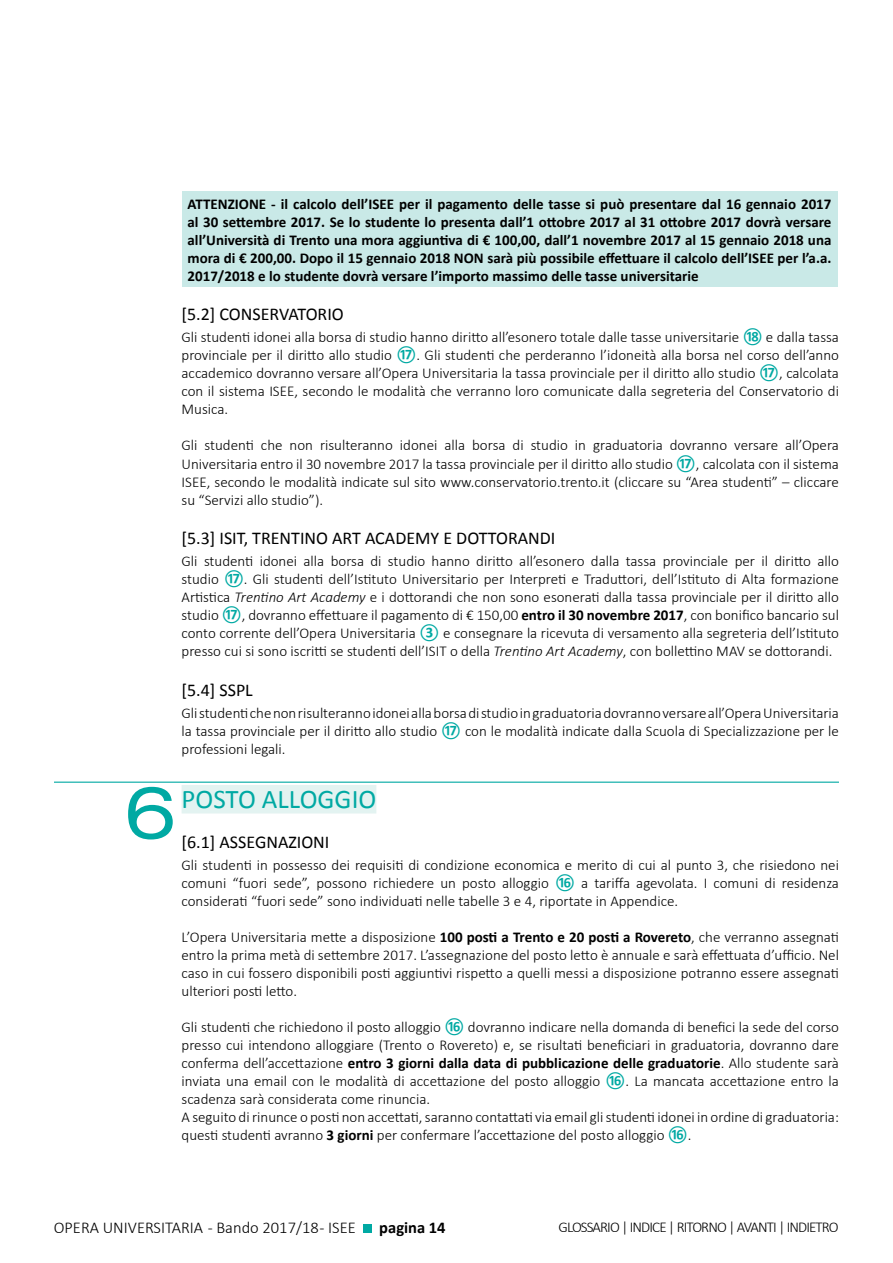
<style>
.page{position:relative;width:893px;height:1263px;background:#fff}
.page>*{position:absolute;margin:0;border:0;box-sizing:border-box;transform-origin:0 0}
.t1{font:expanded 72px "Univers";color:#00a9a3}
.t2{font:27px "Calibri";color:#00a9a3}
.t3{font:18px "Calibri";color:#000}
.t4{font:300 16.5px "Calibri";color:#000}
.t5{font:700 16.5px "Calibri";color:#000}
.t6{font:300 15px/18px "Calibri";color:#000;text-align:justify}
.t7{font:700 15px/18px "Calibri";color:#000;text-align:justify}
.t8{font:300 15px "Calibri";letter-spacing:-.06em;color:#000}
.s1{font-weight:700;color:#00a9a3}
.s2{font-style:italic}
.s3{font-weight:700}
</style>
<div class="page">
<div style="left:363px;top:1224px;width:9px;height:9px;background:#00a9a3"></div>
<hr style="left:54px;top:782px;width:785px;height:1px;background:#00a9a3">
<div style="left:182px;top:785px;width:194px;height:28px;background:#e3f3f1"></div>
<div style="left:182px;top:191px;width:655px;height:96px;background:#c9e9e7"></div>
<p class="t7" style="left:188px;top:195px;width:645px">ATTENZIONE - il calcolo dell’ISEE per il pagamento delle tasse si può presentare dal 16 gennaio 2017 al 30 settembre 2017. Se lo studente lo presenta dall’1 ottobre 2017 al 31 ottobre 2017 dovrà versare all’Università di Trento una mora aggiuntiva di € 100,00, dall’1 novembre 2017 al 15 gennaio 2018 una mora di € 200,00. Dopo il 15 gennaio 2018 NON sarà più possibile effettuare il calcolo dell’ISEE per l’a.a.<br>2017/2018 e lo studente dovrà versare l’importo massimo delle tasse universitarie</p>
<p class="t3" style="left:182px;top:303px;width:164px">[5.2] CONSERVATORIO</p>
<p class="t6" style="left:182px;top:328px;width:659px">Gli studenti idonei alla borsa di studio hanno diritto all’esonero totale dalle tasse universitarie <span class="s1">⑱</span> e dalla tassa provinciale per il diritto allo studio <span class="s1">⑰</span>. Gli studenti che perderanno l’idoneità alla borsa nel corso dell’anno accademico dovranno versare all’Opera Universitaria la tassa provinciale per il diritto allo studio <span class="s1">⑰</span>, calcolata con il sistema ISEE, secondo le modalità che verranno loro comunicate dalla segreteria del Conservatorio di Musica.</p>
<p class="t6" style="left:182px;top:436px;width:659px">Gli studenti che non risulteranno idonei alla borsa di studio in graduatoria dovranno versare all’Opera Universitaria entro il 30 novembre 2017 la tassa provinciale per il diritto allo studio <span class="s1">⑰</span>, calcolata con il sistema ISEE, secondo le modalità indicate sul sito www.conservatorio.trento.it (cliccare su “Area studenti” – cliccare su “Servizi allo studio”).</p>
<p class="t3" style="left:182px;top:527px;width:375px">[5.3] ISIT, TRENTINO ART ACADEMY E DOTTORANDI</p>
<p class="t6" style="left:182px;top:552px;width:659px">Gli studenti idonei alla borsa di studio hanno diritto all’esonero dalla tassa provinciale per il diritto allo studio <span class="s1">⑰</span>. Gli studenti dell’Istituto Universitario per Interpreti e Traduttori, dell’Istituto di Alta formazione Artistica <span class="s2">Trentino Art Academy</span> e i dottorandi che non sono esonerati dalla tassa provinciale per il diritto allo studio <span class="s1">⑰</span>, dovranno effettuare il pagamento di € 150,00 <span class="s3">entro il 30 novembre 2017</span>, con bonifico bancario sul conto corrente dell’Opera Universitaria <span class="s1">③</span> e consegnare la ricevuta di versamento alla segreteria dell’Istituto presso cui si sono iscritti se studenti dell’ISIT o della <span class="s2">Trentino Art Academy</span>, con bollettino MAV se dottorandi.</p>
<p class="t3" style="left:182px;top:679px;width:73px">[5.4] SSPL</p>
<p class="t6" style="left:182px;top:704px;width:659px">Gli studenti che non risulteranno idonei alla borsa di studio in graduatoria dovranno versare all’Opera Universitaria la tassa provinciale per il diritto allo studio <span class="s1">⑰</span> con le modalità indicate dalla Scuola di Specializzazione per le professioni legali.</p>
<h1 class="t1" style="left:124px;top:770px;width:55px">6</h1>
<h2 class="t2" style="left:182px;top:782px;width:196px">POSTO ALLOGGIO</h2>
<p class="t3" style="left:182px;top:830px;width:149px">[6.1] ASSEGNAZIONI</p>
<p class="t6" style="left:182px;top:856px;width:659px">Gli studenti in possesso dei requisiti di condizione economica e merito di cui al punto 3, che risiedono nei comuni “fuori sede”, possono richiedere un posto alloggio <span class="s1">⑯</span> a tariffa agevolata. I comuni di residenza considerati “fuori sede” sono individuati nelle tabelle 3 e 4, riportate in Appendice.</p>
<p class="t6" style="left:182px;top:928px;width:659px">L’Opera Universitaria mette a disposizione <span class="s3">100 posti a Trento e 20 posti a Rovereto</span>, che verranno assegnati entro la prima metà di settembre 2017. L’assegnazione del posto letto è annuale e sarà effettuata d’ufficio. Nel caso in cui fossero disponibili posti aggiuntivi rispetto a quelli messi a disposizione potranno essere assegnati ulteriori posti letto.</p>
<p class="t6" style="left:182px;top:1018px;width:659px;text-align:left">Gli studenti che richiedono il posto alloggio <span class="s1">⑯</span> dovranno indicare nella domanda di benefici la sede del corso presso cui intendono alloggiare (Trento o Rovereto) e, se risultati beneficiari in graduatoria, dovranno dare conferma dell’accettazione <span class="s3">entro 3 giorni dalla data di pubblicazione delle graduatorie</span>. Allo studente sarà inviata una email con le modalità di accettazione del posto alloggio <span class="s1">⑯</span>. La mancata accettazione entro la scadenza sarà considerata come rinuncia.<br>A seguito di rinunce o posti non accettati, saranno contattati via email gli studenti idonei in ordine di graduatoria: questi studenti avranno <span class="s3">3 giorni</span> per confermare l’accettazione del posto alloggio <span class="s1">⑯</span>.</p>
<p class="t4" style="left:54px;top:1217px;width:304px">OPERA UNIVERSITARIA - Bando 2017/18 - ISEE</p>
<p class="t5" style="left:379px;top:1217px;width:68px">pagina 14</p>
<p class="t8" style="left:558px;top:1217px;width:282px">GLOSSARIO | INDICE | RITORNO | AVANTI | INDIETRO</p>
</div>
